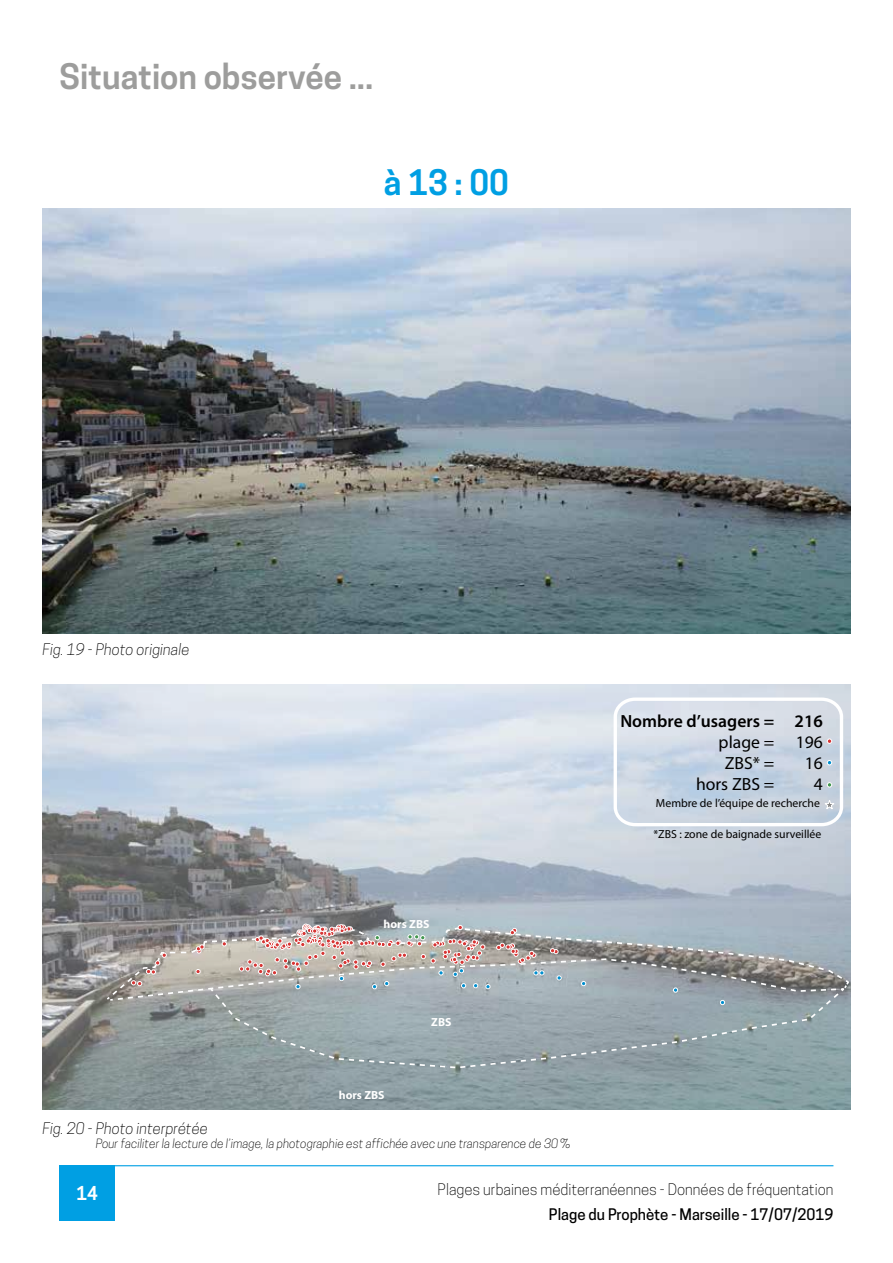
<style>
.page{position:relative;width:893px;height:1263px;background:#fff}
.page>*{position:absolute;margin:0;border:0;box-sizing:border-box;transform-origin:0 0}
.t1{font:600 33px "Cooper Hewitt";color:#9d9d9c}
.t2{font:600 33px "Cooper Hewitt";color:#009fe3}
.t3{font:600 18px "Cooper Hewitt";color:#fff}
.t4{font:17.7px/21.1px "Myriad Pro";color:#000;text-align:right}
.t5{font:600 17.7px "Myriad Pro";color:#000}
.t6{font:300 15px "Cooper Hewitt";color:#000}
.t7{font:italic 300 15px "Cooper Hewitt";color:#000}
.t8{font:500 15px "Cooper Hewitt";color:#000}
.t9{font:italic 300 12px "Cooper Hewitt";color:#000}
.t10{font:11.7px "Myriad Pro";color:#000}
.t11{font:700 11.7px "Myriad Pro";color:#fff}
</style>
<div class="page">
<div style="left:60px;top:1165px;width:55px;height:55px;background:#009fe3"></div>
<hr style="left:79px;top:1165px;width:754px;height:1px;background:#009fe3">
<img style="left:43px;top:208px;width:807px;height:426px">
<img style="left:43px;top:685px;width:807px;height:425px">
<svg style="left:214px;top:1005px;width:628px;height:64px;background:#95a4a9"></svg>
<svg style="left:105px;top:924px;width:745px;height:81px;background:#a6a8a9"></svg>
<svg style="left:612px;top:696px;width:233px;height:132px;background:#d0d9e5"></svg>
<h1 class="t1" style="left:60px;top:57px;width:315px">Situation observée ...</h1>
<h1 class="t2" style="left:384px;top:163px;width:127px">à 13 : 00</h1>
<p class="t7" style="left:43px;top:640px;width:149px">Fig. 19 - Photo originale</p>
<p class="t11" style="left:384px;top:917px;width:47px">hors ZBS</p>
<p class="t11" style="left:339px;top:1088px;width:47px">hors ZBS</p>
<p class="t11" style="left:431px;top:1014px;width:22px">ZBS</p>
<p class="t7" style="left:43px;top:1119px;width:167px">Fig. 20 - Photo interprétée</p>
<p class="t9" style="left:96px;top:1137px;width:476px">Pour faciliter la lecture de l’image, la photographie est affichée avec une transparence de 30%</p>
<h3 class="t5" style="left:620px;top:710px;width:155px">Nombre d’usagers =</h3>
<h3 class="t4" style="left:696px;top:731px;width:80px">plage =<br>ZBS* = hors ZBS =</h3>
<h3 class="t5" style="left:795px;top:710px;width:30px">216</h3>
<h3 class="t4" style="left:796px;top:731px;width:29px">196<br>16<br>4</h3>
<p class="t10" style="left:653px;top:827px;width:169px">*ZBS : zone de baignade surveillée</p>
<p class="t10" style="left:656px;top:796px;width:165px">Membre de l’équipe de recherche</p>
<h2 class="t3" style="left:76px;top:1182px;width:23px">14</h2>
<p class="t6" style="left:438px;top:1180px;width:397px">Plages urbaines méditerranéennes - Données de fréquentation</p>
<p class="t8" style="left:549px;top:1206px;width:286px">Plage du Prophète - Marseille - 17/07/2019</p>
</div>
